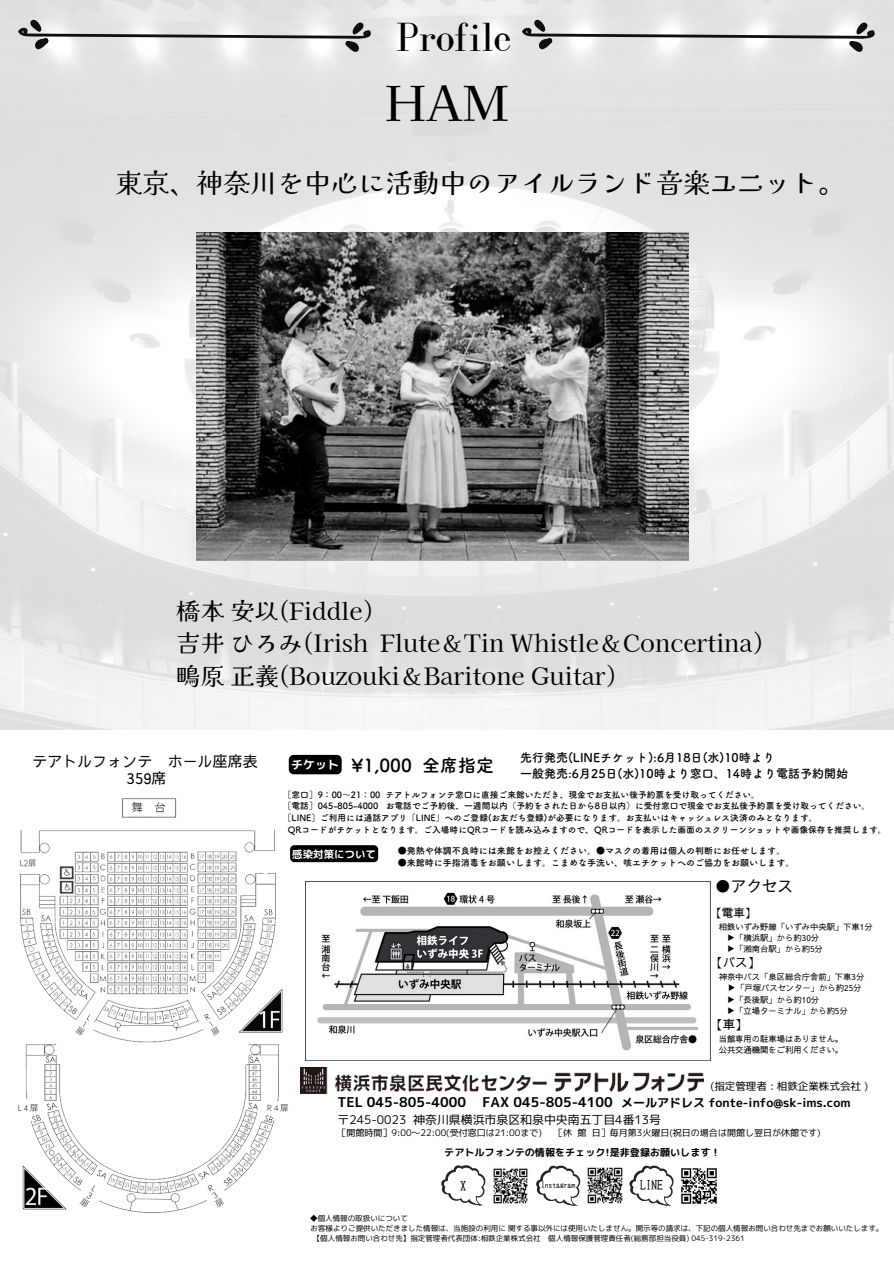
<style>
.page{position:relative;width:894px;height:1264px;background:#fff}
.page>*{position:absolute;margin:0;border:0;box-sizing:border-box;transform-origin:0 0}
.t1{font:48px "Kaisei Opti";color:#000}
.t2{font:42px "Bodoni FLF";color:#000}
.t3{font:27px "Kaisei Opti";color:#000}
.t4{font:24px/32.7px "Kaisei Opti";color:#000}
.t5{font:18px "Canva Tsuku A Rd Gothic Std B";color:#000}
.t6{font:500 15.6px "Sawarabi Gothic";color:#000}
.t7{font:500 15px "Sawarabi Gothic";color:#000}
.t8{font:13.5px "mplus 1 p bold";color:#000}
.t9{font:500 12.45px "Sawarabi Gothic";color:#000}
.t10{font:12px "Canva Tsuku A Rd Gothic Std B";color:#000}
.t11{font:12px "mplus 1 p bold";color:#000}
.t12{font:12px "rounded mplus 1 p bold";color:#fff}
.t13{font:11.85px "mplus 1 p regular";color:#000}
.t14{font:500 11.55px "Sawarabi Gothic";color:#000}
.t15{font:11.25px "cinecaption";color:#000}
.t16{font:11.1px "cinecaption";color:#000}
.t17{font:10.5px "mplus 1 p regular";color:#000}
.t18{font:10.5px "rounded mplus 1 p bold";color:#fff}
.t19{font:10.05px "rounded mplus 1 p bold";color:#000}
.t20{font:9px "Canva Tsuku A Rd Gothic Std B";color:#000}
.t21{font:9px "mplus 1 p regular";color:#000}
.t22{font:8.7px "Canva Tsuku A Rd Gothic Std B";color:#000}
.t23{font:500 8.25px "Sawarabi Gothic";color:#000}
.t24{font:7.5px/10.1px "mplus 1 p regular";color:#000}
.t25{font:7.5px "cinecaption";color:#000}
</style>
<div class="page">
<img style="left:0;top:0;width:893px;height:730px">
<svg style="left:18px;top:19px;width:357px;height:37px"></svg>
<svg style="left:522px;top:19px;width:356px;height:37px"></svg>
<img style="left:306px;top:881px;width:404px;height:179px">
<img style="left:20px;top:798px;width:272px;height:224px">
<svg style="left:441px;top:1165px;width:45px;height:41px"></svg>
<svg style="left:536px;top:1165px;width:44px;height:41px"></svg>
<svg style="left:629px;top:1165px;width:45px;height:41px"></svg>
<img style="left:587px;top:1167px;width:36px;height:37px">
<img style="left:493px;top:1168px;width:35px;height:36px">
<img style="left:681px;top:1168px;width:36px;height:36px">
<img style="left:18px;top:1022px;width:270px;height:192px">
<img style="left:301px;top:1067px;width:402px;height:26px">
<div style="left:290px;top:845px;width:88px;height:17px;background:#000;border-radius:4px"></div>
<svg style="left:289px;top:755px;width:52px;height:19px"></svg>
<img style="left:197px;top:232px;width:490px;height:328px">
<p class="t2" style="left:396px;top:14px;width:117px">Profile</p>
<p class="t1" style="left:385px;top:65px;width:124px">HAM</p>
<p class="t3" style="left:115px;top:161px;width:731px">東京、神奈川を中心に活動中のアイルランド音楽ユニット。</p>
<p class="t4" style="left:176px;top:593px;width:601px">橋本安以(Fiddle）<br>吉井ひろみ(Irish Flute＆Tin Whistle＆Concertina）鴫原正義(Bouzouki＆Baritone Guitar）</p>
<p class="t7" style="left:33px;top:754px;width:226px">テアトルフォンテ ホール座席表</p>
<p class="t7" style="left:127px;top:772px;width:41px">359席</p>
<p class="t10" style="left:520px;top:751px;width:256px">先行発売(LINEチケット):6月 18日 (水)10時より</p>
<p class="t5" style="left:351px;top:756px;width:144px">¥1,000 全席指定</p>
<p class="t22" style="left:283px;top:790px;width:478px">［窓口］9：00～21：00 テアトルフォンテ窓口に直接ご来館いただき、現金でお支払い後予約票を受け取ってください。</p>
<p class="t22" style="left:283px;top:801px;width:588px">［電話］045-805-4000 お電話でご予約後、一週間以内（予約をされた日から8日以内）に受付窓口で現金でお支払後予約票を受け取ってください。</p>
<p class="t22" style="left:283px;top:813px;width:536px">［LINE］ご利用には通話アプリ「LINE」へのご登録(お友だち登録)が必要になります。お支払いはキャッシュレス決済のみとなります。</p>
<p class="t22" style="left:288px;top:825px;width:600px">QRコードがチケットとなります。ご入場時にQRコードを読み込みますので、QRコードを表示した画面のスクリーンショットや画像保存を推奨します。</p>
<p class="t12" style="left:291px;top:756px;width:50px">チケット</p>
<p class="t10" style="left:520px;top:767px;width:330px">一般発売:6月 25日 (水)10時より窓口、14時より電話予約開始</p>
<p class="t18" style="left:292px;top:846px;width:85px">感染対策について</p>
<h6 class="t20" style="left:398px;top:846px;width:389px">●発熱や体調不良時には来館をお控えください。●マスクの着用は個人の判断にお任せします。</h6>
<p class="t20" style="left:398px;top:858px;width:398px">●来館時に手指消毒をお願いします。こまめな手洗い、咳エチケットへのご協力をお願いします。</p>
<h6 class="t6" style="left:715px;top:879px;width:79px">●アクセス</h6>
<h2 class="t14" style="left:710px;top:907px;width:47px">【電車】</h2>
<p class="t23" style="left:718px;top:923px;width:155px">相鉄いずみ野線「いずみ中央駅」下車1分</p>
<h1 class="t23" style="left:726px;top:934px;width:94px">▶︎ 「横浜駅」から約30分</h1>
<h3 class="t23" style="left:726px;top:945px;width:97px">▶︎ 「湘南台駅」から約5分</h3>
<p class="t9" style="left:710px;top:956px;width:51px">【バス】</p>
<h4 class="t23" style="left:718px;top:973px;width:147px">神奈中バス「泉区総合庁舎前」下車3分</h4>
<p class="t23" style="left:727px;top:984px;width:135px">▶︎ 「戸塚バスセンター」から約25分</p>
<h6 class="t23" style="left:726px;top:995px;width:94px">▶︎ 「長後駅」から約10分</h6>
<h5 class="t23" style="left:726px;top:1006px;width:122px">▶︎ 「立場ターミナル」から約5分</h5>
<p class="t9" style="left:710px;top:1018px;width:39px">【車】</p>
<p class="t23" style="left:718px;top:1035px;width:126px">当館専用の駐車場はありません。</p>
<p class="t23" style="left:718px;top:1046px;width:126px">公共交通機関をご利用ください。</p>
<p class="t17" style="left:710px;top:1078px;width:159px">(指定管理者 : 相鉄企業株式会社 )</p>
<p class="t8" style="left:337px;top:1092px;width:276px">TEL 045-805-4000 FAX 045-805-4100</p>
<p class="t11" style="left:621px;top:1094px;width:231px">メールアドレス fonte-info@sk-ims.com</p>
<p class="t13" style="left:337px;top:1110px;width:325px">〒245-0023 神奈川県横浜市泉区和泉中央南五丁目4番13号</p>
<p class="t21" style="left:337px;top:1126px;width:206px">［開館時間］9:00〜22:00(受付窓口は21:00まで)</p>
<p class="t21" style="left:554px;top:1125px;width:268px">［休館日］毎月第3火曜日(祝日の場合は開館し翌日が休館です)</p>
<p class="t19" style="left:444px;top:1145px;width:278px">テアトルフォンテの情報をチェック!是非登録お願いします！</p>
<p class="t16" style="left:460px;top:1179px;width:7px">X</p>
<p class="t25" style="left:541px;top:1180px;width:36px">Instagram</p>
<p class="t15" style="left:640px;top:1178px;width:24px">LINE</p>
<p class="t24" style="left:310px;top:1222px;width:574px">お客様よりご提供いただきました情報は、当施設の利用に関する事以外には使用いたしません。開示等の請求は、下記の個人情報お問い合わせ先までお願いいたします。【個人情報お問い合わせ先】指定管理者代表団体:相鉄企業株式会社 個人情報保護管理責任者(総務部担当役員) 045-319-2361</p>
<p class="t24" style="left:310px;top:1213px;width:99px">◆個人情報の取扱いについて</p>
</div>
